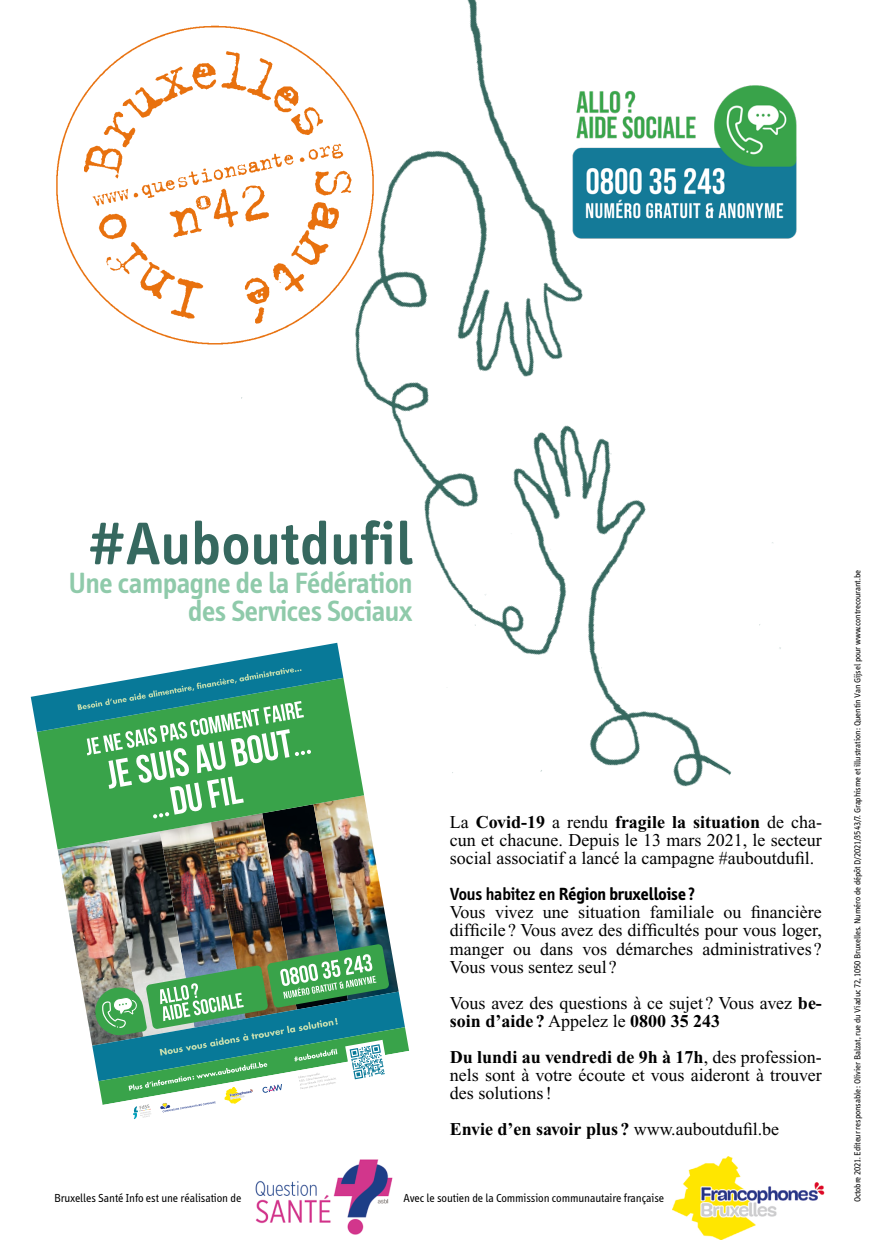
<style>
.page{position:relative;width:876px;height:1255px;background:#fff}
.page>*{position:absolute;margin:0;border:0;box-sizing:border-box;transform-origin:0 0}
.t1{font:600 61.5px "Info";letter-spacing:.02em;color:#36685f}
.t2{font:600 30px/28.5px "Info";letter-spacing:-.01em;color:#8fcaaa;text-align:right}
.t3{font:18px/18px "Times New Roman";color:#000;text-align:justify}
.t4{font:700 18px "Times New Roman";color:#000}
.t5{font:700 18px "Info";color:#000}
.t6{font:12px "Info";color:#000}
.t7{font:9px "Info";color:#000}
.s1{font-weight:700}
.s2{font-weight:600}
.s3{font-weight:400}
</style>
<div class="page">
<img style="left:30px;top:0;width:751px;height:851px">
<img style="left:672px;top:1156px;width:152px;height:83px">
<img style="left:255px;top:1159px;width:138px;height:76px">
<img style="left:50px;top:18px;width:335px;height:336px">
<img style="left:297px;top:849px;width:16px;height:94px">
<img style="left:194px;top:849px;width:17px;height:94px">
<img style="left:211px;top:849px;width:86px;height:94px">
<img style="left:313px;top:795px;width:86px;height:148px">
<img style="left:58px;top:849px;width:51px;height:195px">
<img style="left:109px;top:849px;width:85px;height:94px">
<img style="left:37px;top:677px;width:327px;height:172px">
<svg style="left:31px;top:642px;width:312px;height:176px"></svg>
<img style="left:92px;top:943px;width:318px;height:177px">
<img style="left:564px;top:41px;width:233px;height:213px">
<h1 class="t1" style="left:88px;top:509px;width:326px">#Auboutdufil</h1>
<h2 class="t2" style="left:69px;top:569px;width:345px">Une campagne de la Fédération des Services Sociaux</h2>
<p class="t3" style="left:450px;top:813px;width:374px">La <span class="s1">Covid-19</span> a rendu <span class="s1">fragile la situation</span> de cha&shy;cun et chacune. Depuis le 13 mars 2021, le secteur social associatif a lancé la campagne #auboutdufil.</p>
<p class="t5" style="left:450px;top:884px;width:247px"><span class="s2">Vous habitez en</span> Région bruxelloise <span class="s2">?</span></p>
<p class="t3" style="left:450px;top:903px;width:374px">Vous vivez une situation familiale ou financière difficile ? Vous avez des difficultés pour vous loger, manger ou dans vos démarches administratives ?<br>Vous vous sentez seul ?</p>
<p class="t3" style="left:450px;top:993px;width:374px">Vous avez des questions à ce sujet ? Vous avez <span class="s1">be&shy;soin d’aide ?</span> Appelez le <span class="s1">0800 35 243</span></p>
<p class="t3" style="left:450px;top:1047px;width:373px"><span class="s1">Du lundi au vendredi de 9h à 17h</span>, des profession&shy;nels sont à votre écoute et vous aideront à trouver des solutions!</p>
<p class="t4" style="left:450px;top:1118px;width:331px">Envie d’en savoir plus ? <span class="s3">www.auboutdufil.be</span></p>
<p class="t6" style="left:54px;top:1191px;width:189px">Bruxelles Santé Info est une réalisation de</p>
<p class="t6" style="left:404px;top:1191px;width:262px">Avec le soutien de la Commission communautaire française</p>
<p class="t7" style="left:853px;top:1202px;width:633px;rotate:-90deg">Octobre 2021. Editeur responsable : Olivier Balzat, rue du Viaduc 72, 1050 Bruxelles. Numéro de dépôt D/2021/3543/7. Graphisme et illustration : Quentin Van Gijsel pour www.contrecourant.be</p>
</div>
